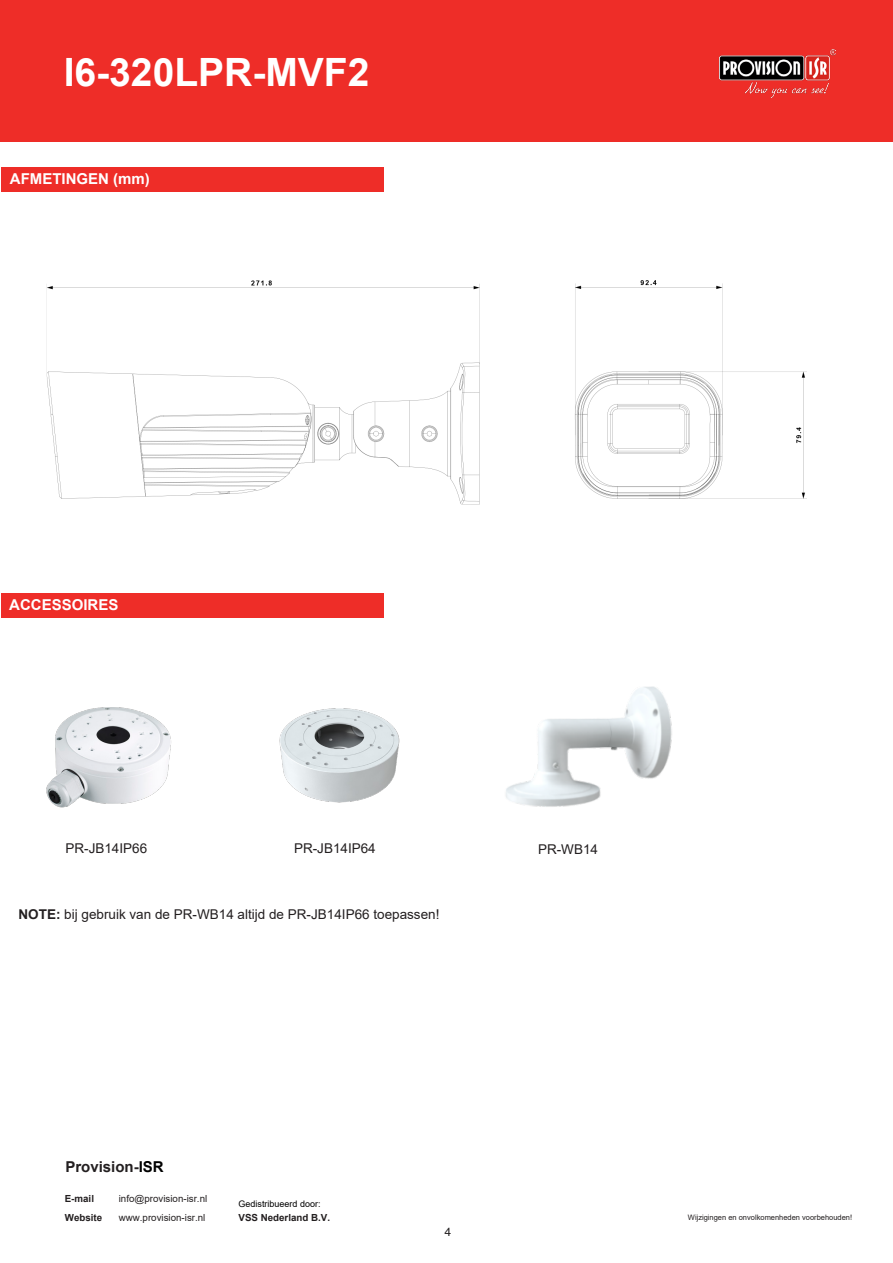
<style>
.page{position:relative;width:893px;height:1263px;background:#fff}
.page>*{position:absolute;margin:0;border:0;box-sizing:border-box;transform-origin:0 0}
.t1{font:700 39px "Arial";color:#fff}
.t2{font:700 15px "Arial";color:#fff}
.t3{font:700 15px "Arial";color:#231f20}
.t4{font:700 15px "Arial";color:#fff}
.t5{font:13.5px "Arial";color:#231f20}
.t6{font:12px "Helvetica";color:#231f20}
.t7{font:9.75px "Arial";color:#231f20}
.t8{font:700 9.75px "Arial";color:#231f20}
.t9{font:9px "Arial";color:#000}
.t10{font:7.5px "Arial";color:#231f20}
.s1{font-weight:700}
.s2{color:#000}
</style>
<div class="page">
<div style="left:0;top:0;width:893px;height:141px;background:#ee2d28"></div>
<img style="left:719px;top:50px;width:117px;height:47px">
<div style="left:1px;top:167px;width:383px;height:25px;background:#ee2d28"></div>
<div style="left:1px;top:593px;width:383px;height:24px;background:#ee2d28"></div>
<img style="left:46px;top:280px;width:760px;height:225px">
<img style="left:46px;top:707px;width:125px;height:101px">
<img style="left:279px;top:708px;width:121px;height:95px">
<img style="left:506px;top:686px;width:166px;height:121px">
<h1 class="t1" style="left:64px;top:46px;width:307px">I6-320LPR-MVF2</h1>
<p class="t2" style="left:10px;top:168px;width:141px">AFMETINGEN (mm)</p>
<p class="t4" style="left:9px;top:595px;width:111px">ACCESSOIRES</p>
<p class="t5" style="left:65px;top:839px;width:83px">PR-JB14IP66</p>
<p class="t5" style="left:294px;top:839px;width:83px">PR-JB14IP64</p>
<p class="t5" style="left:19px;top:905px;width:422px"><span class="s1">NOTE:</span> bij gebruik van de PR-WB14 altijd de PR-JB14IP66 toepassen!</p>
<p class="t5" style="left:538px;top:839px;width:62px">PR-WB14</p>
<p class="t3" style="left:65px;top:1156px;width:100px">Provision-<span class="s2">ISR</span></p>
<p class="t8" style="left:65px;top:1191px;width:31px">E-mail</p>
<p class="t7" style="left:119px;top:1191px;width:90px">info@provision-isr.nl</p>
<p class="t8" style="left:65px;top:1211px;width:39px">Website</p>
<p class="t7" style="left:119px;top:1211px;width:88px">www.provision-isr.nl</p>
<p class="t9" style="left:239px;top:1197px;width:84px">Gedistribueerd door:</p>
<p class="t8" style="left:239px;top:1210px;width:93px">VSS Nederland B.V.</p>
<p class="t6" style="left:444px;top:1222px;width:8px">4</p>
<p class="t10" style="left:688px;top:1212px;width:166px">Wijzigingen en onvolkomenheden voorbehouden!</p>
</div>
